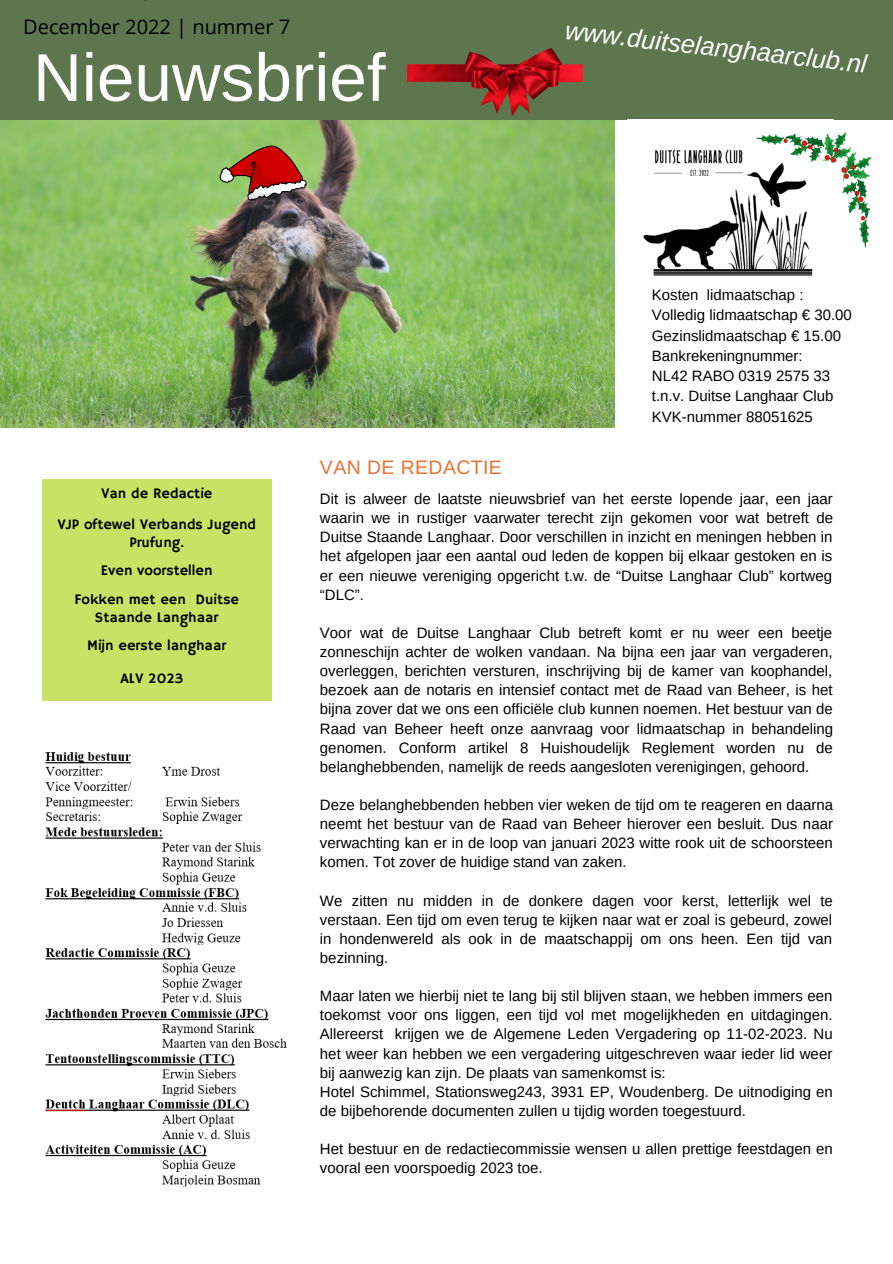
<style>
.page{position:relative;width:893px;height:1264px;background:#fff}
.page>*{position:absolute;margin:0;border:0;box-sizing:border-box;transform-origin:0 0}
.t1{font:67.5px "Arimo";color:#fff}
.t2{font:italic 25.5px "Arimo";color:#fff}
.t3{font:19.95px "Open Sans";color:#000}
.t4{font:19.5px "Arimo";letter-spacing:.02em;color:#e77332}
.t5{font:15px/19px "Arimo";color:#000;text-align:justify}
.t6{font:14.55px/30.6px "Hammersmith One";color:#000;text-align:center}
</style>
<div class="page">
<img style="left:0;top:120px;width:614px;height:308px">
<div style="left:0;top:0;width:892px;height:120px;background:#5e764e"></div>
<div style="left:42px;top:479px;width:229px;height:31px;background:#c9e265"></div>
<div style="left:42px;top:510px;width:229px;height:46px;background:#c9e265"></div>
<div style="left:42px;top:659px;width:229px;height:42px;background:#c9e265"></div>
<img style="left:643px;top:149px;width:170px;height:127px">
<div style="left:42px;top:631px;width:229px;height:30px;background:#c9e265"></div>
<img style="left:45px;top:752px;width:242px;height:435px">
<div style="left:42px;top:585px;width:229px;height:46px;background:#c9e265"></div>
<img style="left:407px;top:48px;width:175px;height:68px">
<img style="left:749px;top:132px;width:123px;height:118px">
<svg style="left:220px;top:145px;width:87px;height:55px;background:#a36b48"></svg>
<div style="left:42px;top:554px;width:229px;height:34px;background:#c9e265"></div>
<h3 class="t3" style="left:23px;top:13px;width:268px">December 2022 | nummer 7</h3>
<h1 class="t1" style="left:33px;top:40px;width:354px">Nieuwsbrief</h1>
<h2 class="t2" style="left:567px;top:17px;width:304px;rotate:6deg">www.duitselanghaarclub.nl</h2>
<h3 class="t4" style="left:320px;top:456px;width:183px">VAN DE REDACTIE</h3>
<p class="t5" style="left:652px;top:285px;width:201px;line-height:20.2px;text-align:left">Kosten lidmaatschap :<br>Volledig lidmaatschap € 30.00<br>Gezinslidmaatschap € 15.00<br>Bankrekeningnummer:<br>NL42 RABO 0319 2575 33 t.n.v. Duitse Langhaar Club<br>KVK-nummer 88051625</p>
<p class="t6" style="left:57px;top:479px;width:200px">Van de Redactie<br>VJP oftewel Verbands Jugend</p>
<p class="t6" style="left:129px;top:527px;width:56px">Prufung.</p>
<p class="t6" style="left:101px;top:555px;width:113px">Even voorstellen</p>
<p class="t6" style="left:74px;top:590px;width:166px;line-height:18px">Fokken met een Duitse<br>Staande Langhaar</p>
<p class="t6" style="left:87px;top:630px;width:141px">Mijn eerste langhaar</p>
<p class="t6" style="left:120px;top:664px;width:64px">ALV 2023</p>
<p class="t5" style="left:320px;top:489px;width:514px">Dit is alweer de laatste nieuwsbrief van het eerste lopende jaar, een jaar waarin we in rustiger vaarwater terecht zijn gekomen voor wat betreft de Duitse Staande Langhaar. Door verschillen in inzicht en meningen hebben in het afgelopen jaar een aantal oud leden de koppen bij elkaar gestoken en is er een nieuwe vereniging opgericht t.w. de “Duitse Langhaar Club” kortweg “DLC”.</p>
<p class="t5" style="left:320px;top:623px;width:514px">Voor wat de Duitse Langhaar Club betreft komt er nu weer een beetje zonneschijn achter de wolken vandaan. Na bijna een jaar van vergaderen, overleggen, berichten versturen, inschrijving bij de kamer van koophandel, bezoek aan de notaris en intensief contact met de Raad van Beheer, is het bijna zover dat we ons een officiële club kunnen noemen. Het bestuur van de Raad van Beheer heeft onze aanvraag voor lidmaatschap in behandeling genomen. Conform artikel 8 Huishoudelijk Reglement worden nu de belanghebbenden, namelijk de reeds aangesloten verenigingen, gehoord.</p>
<p class="t5" style="left:320px;top:795px;width:514px">Deze belanghebbenden hebben vier weken de tijd om te reageren en daarna neemt het bestuur van de Raad van Beheer hierover een besluit. Dus naar verwachting kan er in de loop van januari 2023 witte rook uit de schoorsteen komen. Tot zover de huidige stand van zaken.</p>
<p class="t5" style="left:320px;top:890px;width:514px">We zitten nu midden in de donkere dagen voor kerst, letterlijk wel te verstaan. Een tijd om even terug te kijken naar wat er zoal is gebeurd, zowel in hondenwereld als ook in de maatschappij om ons heen. Een tijd van bezinning.</p>
<p class="t5" style="left:320px;top:986px;width:514px;text-align:left">Maar laten we hierbij niet te lang bij stil blijven staan, we hebben immers een toekomst voor ons liggen, een tijd vol met mogelijkheden en uitdagingen.<br>Allereerst krijgen we de Algemene Leden Vergadering op 11-02-2023. Nu het weer kan hebben we een vergadering uitgeschreven waar ieder lid weer bij aanwezig kan zijn. De plaats van samenkomst is:<br>Hotel Schimmel, Stationsweg243, 3931 EP, Woudenberg. De uitnodiging en de bijbehorende documenten zullen u tijdig worden toegestuurd.</p>
<p class="t5" style="left:320px;top:1139px;width:514px">Het bestuur en de redactiecommissie wensen u allen prettige feestdagen en vooral een voorspoedig 2023 toe.</p>
</div>
